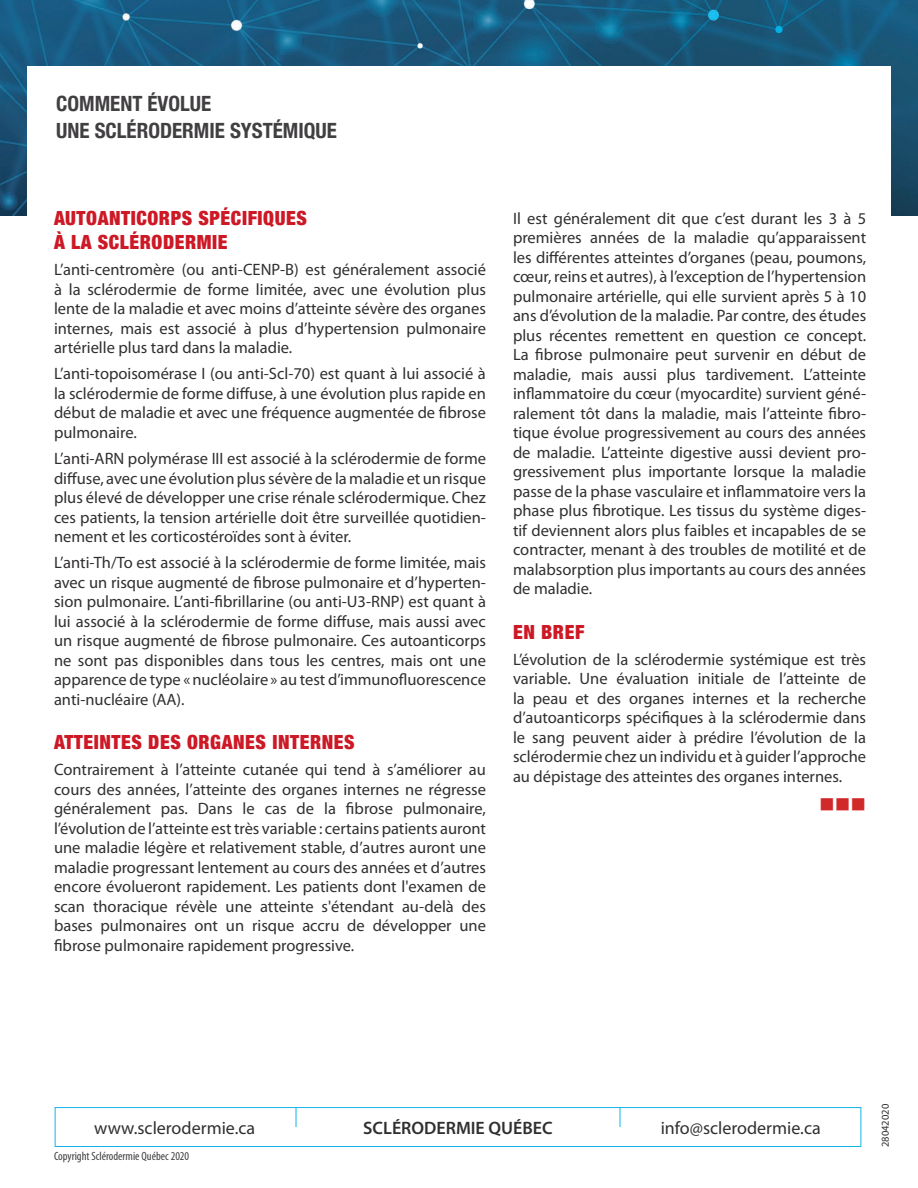
<style>
.page{position:relative;width:918px;height:1188px;background:#fff}
.page>*{position:absolute;margin:0;border:0;box-sizing:border-box;transform-origin:0 0}
.Fiche_Titre{font:700 condensed 21px/27px "Helvetica Neue";color:#413f41}
.contenu{font:21px "Wingdings";color:#d1282a}
.titre_1{font:900 condensed 19.5px/24px "Helvetica Neue";letter-spacing:.03em;color:#cd1825}
.t1{font:18px "Myriad Pro";color:#312f30}
.t2{font:600 18px "Myriad Pro";color:#312f30}
.contenu-2{font:16.5px/19.5px "Myriad Pro";color:#312f30;text-align:justify}
.Fiche_Titre-2{font:condensed 12px "Myriad Pro";color:#413f41}
.contenu_indent{font:10.5px "Myriad Pro";color:#312f30}
</style>
<div class="page">
<img style="left:0;top:0;width:918px;height:216px">
<svg style="left:810px;top:0;width:108px;height:108px;fill:#19577a"></svg>
<div style="left:55px;top:1107px;width:806px;height:40px;border:1px solid #13b4e8"></div>
<svg style="left:296px;top:1107px;width:1px;height:20px"></svg>
<svg style="left:620px;top:1107px;width:1px;height:20px"></svg>
<div style="left:27px;top:66px;width:864px;height:668px;background:#fff"></div>
<p class="Fiche_Titre" style="left:56px;top:89px;width:282px">COMMENT ÉVOLUE<br>UNE SCLÉRODERMIE SYSTÉMIQUE</p>
<p class="titre_1" style="left:54px;top:205px;width:254px">AUTOANTICORPS SPÉCIFIQUES<br>À LA SCLÉRODERMIE</p>
<p class="contenu-2" style="left:54px;top:260px;width:434px">L’anti-centromère (ou anti-CENP-B) est généralement associé à la sclérodermie de forme limitée, avec une évolution plus lente de la maladie et avec moins d’atteinte sévère des organes internes, mais est associé à plus d’hypertension pulmonaire artérielle plus tard dans la maladie.</p>
<p class="contenu-2" style="left:54px;top:364px;width:434px">L’anti-topoisomérase I (ou anti-Scl-70) est quant à lui associé à la sclérodermie de forme diffuse, à une évolution plus rapide en début de maladie et avec une fréquence augmentée de fibrose pulmonaire.</p>
<p class="contenu-2" style="left:54px;top:449px;width:434px">L’anti-ARN polymérase III est associé à la sclérodermie de forme diffuse, avec une évolution plus sévère de la maladie et un risque plus élevé de développer une crise rénale sclérodermique. Chez ces patients, la tension artérielle doit être surveillée quotidien&shy;nement et les corticostéroïdes sont à éviter.</p>
<p class="contenu-2" style="left:54px;top:553px;width:434px">L’anti-Th/To est associé à la sclérodermie de forme limitée, mais avec un risque augmenté de fibrose pulmonaire et d’hyperten&shy;sion pulmonaire. L’anti-fibrillarine (ou anti-U3-RNP) est quant à lui associé à la sclérodermie de forme diffuse, mais aussi avec un risque augmenté de fibrose pulmonaire. Ces autoanticorps ne sont pas disponibles dans tous les centres, mais ont une apparence de type «nucléolaire» au test d’immunofluorescence anti-nucléaire (AA).</p>
<p class="titre_1" style="left:54px;top:729px;width:302px">ATTEINTES DES ORGANES INTERNES</p>
<p class="contenu-2" style="left:54px;top:760px;width:434px">Contrairement à l’atteinte cutanée qui tend à s’améliorer au cours des années, l’atteinte des organes internes ne régresse généralement pas. Dans le cas de la fibrose pulmonaire, l’évolution de l’atteinte est très variable : certains patients auront une maladie légère et relativement stable, d’autres auront une maladie progressant lentement au cours des années et d’autres encore évolueront rapidement. Les patients dont l'examen de scan thoracique révèle une atteinte s'étendant au-delà des bases pulmonaires ont un risque accru de développer une fibrose pulmonaire rapidement progressive.</p>
<p class="contenu-2" style="left:513px;top:208px;width:355px">Il est généralement dit que c’est durant les 3 à 5 premières années de la maladie qu’apparaissent les différentes atteintes d’organes (peau, poumons, cœur, reins et autres), à l’exception de l’hypertension pulmonaire artérielle, qui elle survient après 5 à 10 ans d’évolution de la maladie. Par contre, des études plus récentes remettent en question ce concept.<br>La fibrose pulmonaire peut survenir en début de maladie, mais aussi plus tardivement. L’atteinte inflammatoire du cœur (myocardite) survient géné&shy;ralement tôt dans la maladie, mais l’atteinte fibro&shy;tique évolue progressivement au cours des années de maladie. L’atteinte digestive aussi devient pro&shy;gressivement plus importante lorsque la maladie passe de la phase vasculaire et inflammatoire vers la phase plus fibrotique. Les tissus du système diges&shy;tif deviennent alors plus faibles et incapables de se contracter, menant à des troubles de motilité et de malabsorption plus importants au cours des années de maladie.</p>
<p class="titre_1" style="left:513px;top:619px;width:73px">EN BREF</p>
<p class="contenu-2" style="left:513px;top:649px;width:355px">L’évolution de la sclérodermie systémique est très variable. Une évaluation initiale de l’atteinte de la peau et des organes internes et la recherche d’autoanticorps spécifiques à la sclérodermie dans le sang peuvent aider à prédire l’évolution de la sclérodermie chez un individu et à guider l’approche au dépistage des atteintes des organes internes.</p>
<p class="contenu" style="left:819px;top:793px;width:49px">■■■</p>
<p class="t1" style="left:94px;top:1117px;width:162px">www.sclerodermie.ca</p>
<p class="t2" style="left:363px;top:1116px;width:191px">SCLÉRODERMIE QUÉBEC</p>
<p class="t1" style="left:661px;top:1117px;width:162px">info@sclerodermie.ca</p>
<p class="Fiche_Titre-2" style="left:54px;top:1149px;width:137px">Copyright Sclérodermie Québec 2020</p>
<p class="contenu_indent" style="left:879px;top:1147px;width:45px;rotate:-90deg">28042020</p>
</div>
